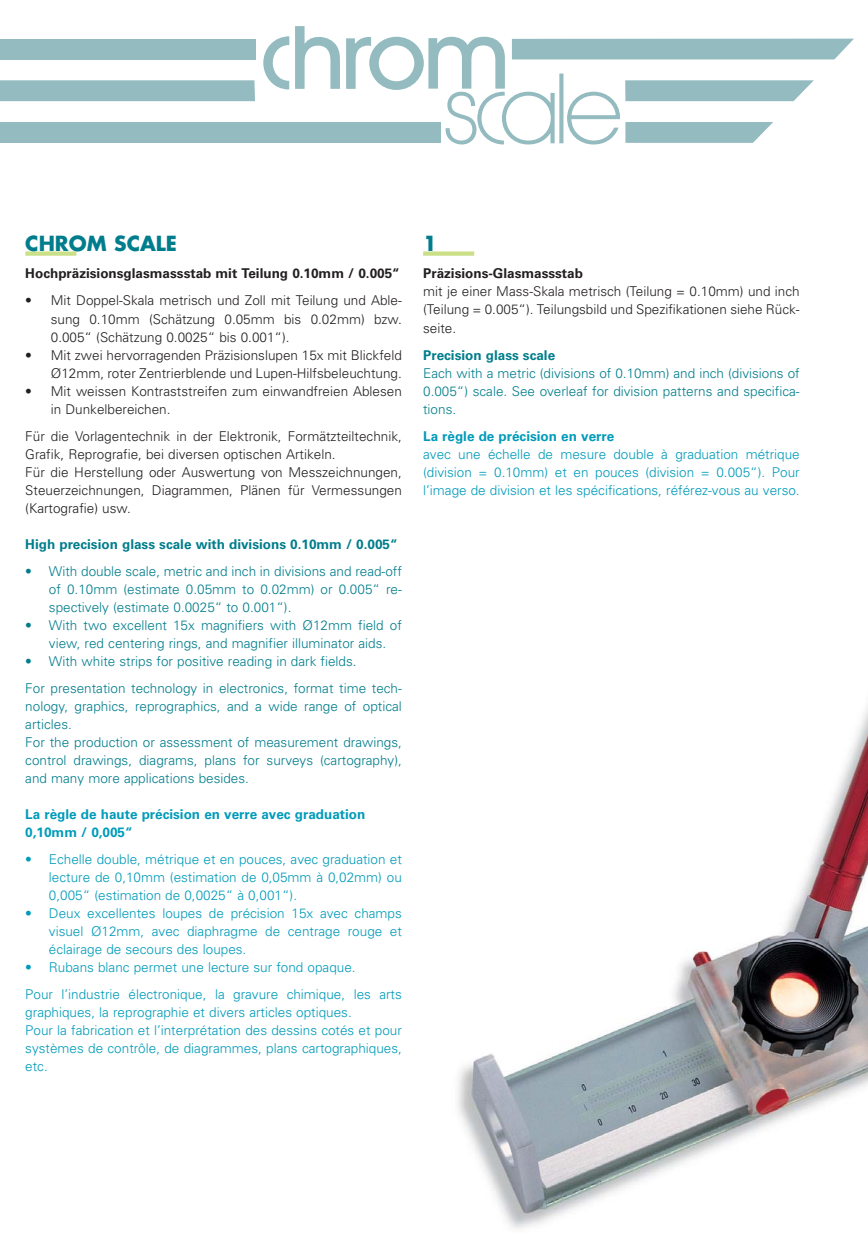
<style>
.page{position:relative;width:868px;height:1238px;background:#fff}
.page>*{position:absolute;margin:0;border:0;box-sizing:border-box;transform-origin:0 0}
.t1{font:700 20.25px "Futura";color:#007d8c}
.t2{font:300 13.5px/18px "Univers";color:#009bba;text-align:justify}
.t3{font:300 13.5px/18px "Univers";color:#007d8c;text-align:justify}
.t4{font:300 13.5px/18px "Univers";color:#231f20;text-align:justify}
.t5{font:700 13.5px/18px "Univers";color:#009bba}
.t6{font:700 13.5px "Univers";color:#231f20}
.t7{font:700 13.5px "Univers";color:#007d8c}
</style>
<div class="page">
<img style="left:458px;top:710px;width:409px;height:519px">
<div style="left:25px;top:251px;width:51px;height:5px;background:#cadf88"></div>
<div style="left:423px;top:251px;width:51px;height:5px;background:#cadf88"></div>
<svg style="left:263px;top:36px;width:26px;height:53px"></svg>
<svg style="left:295px;top:26px;width:45px;height:63px"></svg>
<div style="left:0;top:122px;width:440px;height:21px;background:#94bbbf"></div>
<div style="left:0;top:80px;width:255px;height:21px;background:#94bbbf"></div>
<div style="left:0;top:39px;width:255px;height:20px;background:#94bbbf"></div>
<svg style="left:346px;top:37px;width:507px;height:108px"></svg>
<h1 class="t1" style="left:25px;top:235px;width:153px">CHROM SCALE</h1>
<p class="t6" style="left:25px;top:269px;width:376px">Hochpräzisionsglasmassstab mit Teilung 0.10mm / 0.005“</p>
<p class="t4" style="left:51px;top:293px;width:352px;text-indent:-26px">• Mit Doppel-Skala metrisch und Zoll mit Teilung und Able&shy;sung 0.10mm (Schätzung 0.05mm bis 0.02mm) bzw.<br>0.005“ (Schätzung 0.0025“ bis 0.001“).</p>
<p class="t4" style="left:25px;top:347px;width:378px;text-align:right">• Mit zwei hervorragenden Präzisionslupen 15x mit Blickfeld<br>Ø12mm, roter Zentrierblende und Lupen-Hilfsbeleuchtung.</p>
<p class="t4" style="left:51px;top:383px;width:352px;text-indent:-26px">• Mit weissen Kontraststreifen zum einwandfreien Ablesen in Dunkelbereichen.</p>
<p class="t4" style="left:25px;top:428px;width:378px;text-align:left">Für die Vorlagentechnik in der Elektronik, Formätzteiltechnik, Grafik, Reprografie, bei diversen optischen Artikeln.<br>Für die Herstellung oder Auswertung von Messzeichnungen, Steuerzeichnungen, Diagrammen, Plänen für Vermessungen (Kartografie) usw.</p>
<p class="t7" style="left:25px;top:539px;width:374px">High precision glass scale with divisions 0.10mm / 0.005“</p>
<p class="t3" style="left:49px;top:563px;width:354px;text-indent:-24px">• With double scale, metric and inch in divisions and read-off of 0.10mm (estimate 0.05mm to 0.02mm) or 0.005“ re&shy;spectively (estimate 0.0025“ to 0.001“).</p>
<p class="t3" style="left:25px;top:617px;width:378px;text-align:center">• With two excellent 15x magnifiers with Ø12mm field of view, red centering rings, and magnifier illuminator aids.</p>
<p class="t3" style="left:25px;top:648px;width:378px;line-height:27px">• With white strips for positive reading in dark fields.<br>For presentation technology in electronics, format time tech-</p>
<p class="t3" style="left:25px;top:698px;width:378px;text-align:left">nology, graphics, reprographics, and a wide range of optical articles.<br>For the production or assessment of measurement drawings, control drawings, diagrams, plans for surveys (cartography), and many more applications besides.</p>
<p class="t5" style="left:25px;top:806px;width:341px">La règle de haute précision en verre avec graduation<br>0,10mm / 0,005“</p>
<p class="t2" style="left:49px;top:851px;width:354px;text-indent:-24px">• Echelle double, métrique et en pouces, avec graduation et lecture de 0,10mm (estimation de 0,05mm à 0,02mm) ou 0,005“ (estimation de 0,0025“ à 0,001“).</p>
<p class="t2" style="left:49px;top:905px;width:354px;text-indent:-24px">• Deux excellentes loupes de précision 15x avec champs visuel Ø12mm, avec diaphragme de centrage rouge et éclairage de secours des loupes.</p>
<p class="t2" style="left:25px;top:954px;width:378px;line-height:27px">• Rubans blanc permet une lecture sur fond opaque.<br>Pour l’industrie électronique, la gravure chimique, les arts</p>
<p class="t2" style="left:25px;top:1004px;width:378px;text-align:left">graphiques, la reprographie et divers articles optiques.<br>Pour la fabrication et l’interprétation des dessins cotés et pour systèmes de contrôle, de diagrammes, plans cartographiques, etc.</p>
<h1 class="t1" style="left:423px;top:235px;width:15px">1</h1>
<p class="t6" style="left:423px;top:269px;width:161px">Präzisions-Glasmassstab</p>
<p class="t4" style="left:423px;top:284px;width:378px">mit je einer Mass-Skala metrisch (Teilung = 0.10mm) und inch (Teilung = 0.005“). Teilungsbild und Spezifikationen siehe Rück&shy;seite.</p>
<p class="t7" style="left:423px;top:350px;width:134px">Precision glass scale</p>
<p class="t3" style="left:423px;top:365px;width:378px">Each with a metric (divisions of 0.10mm) and inch (divisions of 0.005“) scale. See overleaf for division patterns and specifica&shy;tions.</p>
<p class="t5" style="left:423px;top:428px;width:192px">La règle de précision en verre</p>
<p class="t2" style="left:423px;top:446px;width:378px">avec une échelle de mesure double à graduation métrique (division = 0.10mm) et en pouces (division = 0.005“). Pour l’image de division et les spécifications, référez-vous au verso.</p>
</div>
